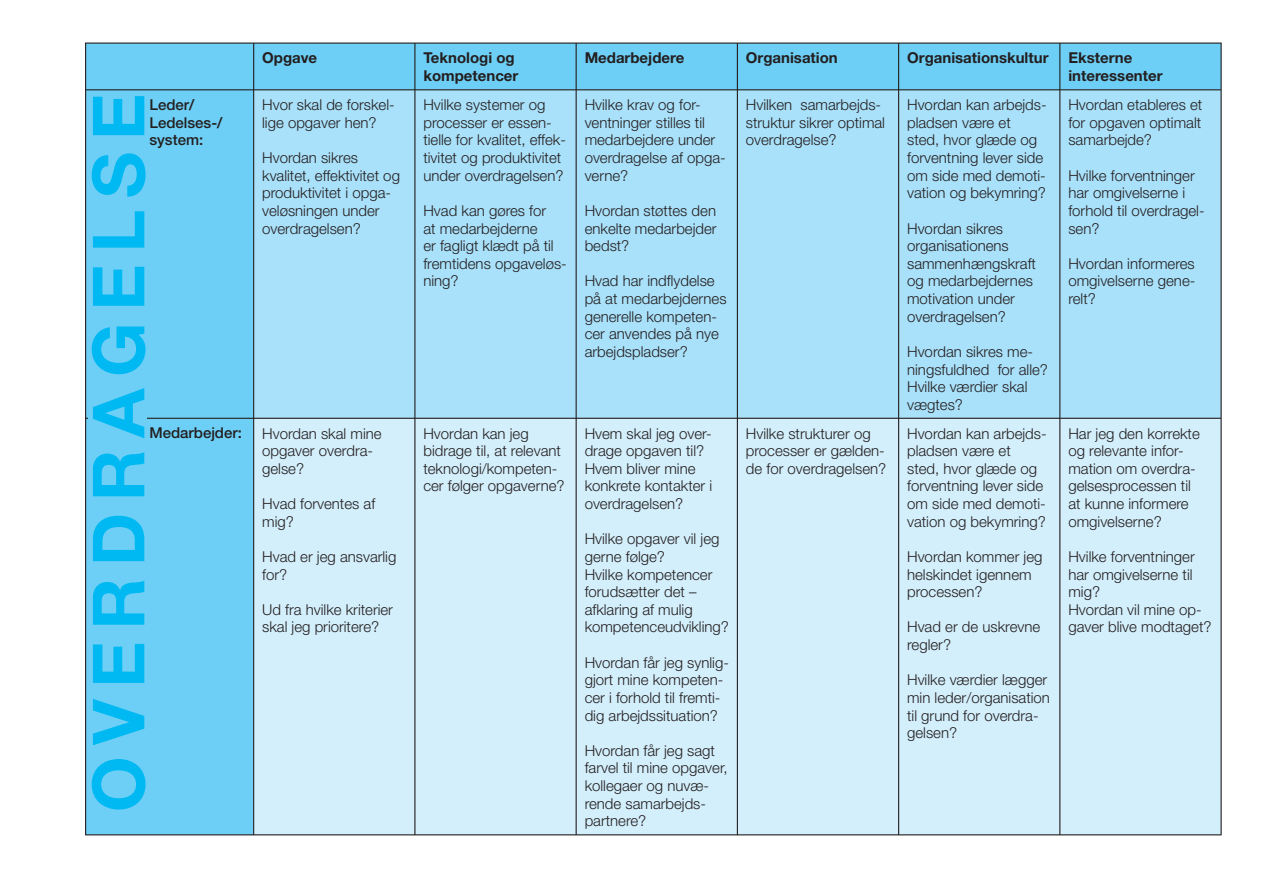
<style>
.page{position:relative;width:1263px;height:893px;background:#fff}
.page>*{position:absolute;margin:0;border:0;box-sizing:border-box;transform-origin:0 0}
.t1{font:700 72px "Helvetica Neue";letter-spacing:.16em;color:#00b9f2}
.t2{font:300 15px/17.5px "Helvetica Neue";color:#231f20}
.t3{font:700 15px/18px "Helvetica Neue";color:#231f20}
.t4{font:500 15px/17.5px "Helvetica Neue";color:#231f20}
</style>
<div class="page">
<div style="left:86px;top:44px;width:1134px;height:790px;background:#6dcff6"></div>
<div style="left:254px;top:90px;width:966px;height:328px;background:#aae1fa"></div>
<div style="left:254px;top:419px;width:966px;height:415px;background:#d4effc"></div>
<hr style="left:85px;top:43px;width:169px;height:1px;background:#231f20">
<hr style="left:85px;top:44px;width:1px;height:45px;background:#231f20">
<hr style="left:254px;top:43px;width:161px;height:1px;background:#231f20">
<hr style="left:253px;top:44px;width:1px;height:45px;background:#231f20">
<hr style="left:415px;top:43px;width:161px;height:1px;background:#231f20">
<hr style="left:414px;top:44px;width:1px;height:45px;background:#231f20">
<hr style="left:576px;top:43px;width:161px;height:1px;background:#231f20">
<hr style="left:576px;top:44px;width:1px;height:45px;background:#231f20">
<hr style="left:737px;top:43px;width:162px;height:1px;background:#231f20">
<hr style="left:737px;top:44px;width:1px;height:45px;background:#231f20">
<hr style="left:899px;top:43px;width:161px;height:1px;background:#231f20">
<hr style="left:898px;top:44px;width:1px;height:45px;background:#231f20">
<hr style="left:1060px;top:43px;width:162px;height:1px;background:#231f20">
<hr style="left:1059px;top:44px;width:1px;height:45px;background:#231f20">
<hr style="left:1220px;top:44px;width:2px;height:45px;background:#231f20">
<hr style="left:85px;top:89px;width:169px;height:1px;background:#231f20">
<hr style="left:85px;top:90px;width:1px;height:328px;background:#231f20">
<hr style="left:254px;top:89px;width:161px;height:1px;background:#231f20">
<hr style="left:253px;top:90px;width:1px;height:328px;background:#231f20">
<hr style="left:415px;top:89px;width:161px;height:1px;background:#231f20">
<hr style="left:414px;top:90px;width:1px;height:328px;background:#231f20">
<hr style="left:576px;top:89px;width:161px;height:1px;background:#231f20">
<hr style="left:576px;top:90px;width:1px;height:328px;background:#231f20">
<hr style="left:737px;top:89px;width:162px;height:1px;background:#231f20">
<hr style="left:737px;top:90px;width:1px;height:328px;background:#231f20">
<hr style="left:899px;top:89px;width:161px;height:1px;background:#231f20">
<hr style="left:898px;top:90px;width:1px;height:328px;background:#231f20">
<hr style="left:1060px;top:89px;width:162px;height:1px;background:#231f20">
<hr style="left:1059px;top:90px;width:1px;height:328px;background:#231f20">
<hr style="left:1220px;top:90px;width:2px;height:328px;background:#231f20">
<hr style="left:85px;top:418px;width:169px;height:1px;background:#231f20">
<hr style="left:85px;top:419px;width:1px;height:415px;background:#231f20">
<hr style="left:254px;top:418px;width:161px;height:1px;background:#231f20">
<hr style="left:253px;top:419px;width:1px;height:415px;background:#231f20">
<hr style="left:415px;top:418px;width:161px;height:1px;background:#231f20">
<hr style="left:414px;top:419px;width:1px;height:415px;background:#231f20">
<hr style="left:576px;top:418px;width:161px;height:1px;background:#231f20">
<hr style="left:576px;top:419px;width:1px;height:415px;background:#231f20">
<hr style="left:737px;top:418px;width:162px;height:1px;background:#231f20">
<hr style="left:737px;top:419px;width:1px;height:415px;background:#231f20">
<hr style="left:899px;top:418px;width:161px;height:1px;background:#231f20">
<hr style="left:898px;top:419px;width:1px;height:415px;background:#231f20">
<hr style="left:1060px;top:418px;width:162px;height:1px;background:#231f20">
<hr style="left:1059px;top:419px;width:1px;height:415px;background:#231f20">
<hr style="left:1220px;top:419px;width:2px;height:415px;background:#231f20">
<hr style="left:85px;top:834px;width:1137px;height:1px;background:#231f20">
<div style="left:88px;top:91px;width:58px;height:724px;background:#6dcff6"></div>
<p class="t3" style="left:262px;top:50px;width:57px">Opgave</p>
<p class="t3" style="left:423px;top:50px;width:96px">Teknologi og kompetencer</p>
<p class="t3" style="left:585px;top:50px;width:101px">Medarbejdere</p>
<p class="t3" style="left:746px;top:50px;width:93px">Organisation</p>
<p class="t3" style="left:907px;top:50px;width:143px">Organisationskultur</p>
<p class="t3" style="left:1068px;top:50px;width:96px">Eksterne interessenter</p>
<h1 class="t1" style="left:93px;top:812px;width:720px;rotate:-90deg">OVERDRAGELSE</h1>
<p class="t4" style="left:149px;top:97px;width:75px">Leder/<br>Ledelses-/ system:</p>
<p class="t2" style="left:262px;top:97px;width:134px">Hvor skal de forskel&shy;lige opgaver hen?</p>
<p class="t2" style="left:262px;top:150px;width:139px">Hvordan sikres kvalitet, effektivitet og produktivitet i opga&shy;veløsningen under overdragelsen?</p>
<p class="t4" style="left:149px;top:426px;width:94px">Medarbejder:</p>
<p class="t2" style="left:262px;top:426px;width:121px">Hvordan skal mine opgaver overdra&shy;gelse?</p>
<p class="t2" style="left:262px;top:496px;width:115px">Hvad forventes af mig?</p>
<p class="t2" style="left:262px;top:549px;width:136px">Hvad er jeg ansvarlig for?</p>
<p class="t2" style="left:262px;top:602px;width:132px">Ud fra hvilke kriterier skal jeg prioritere?</p>
<p class="t2" style="left:423px;top:97px;width:144px">Hvilke systemer og processer er essen&shy;tielle for kvalitet, effek&shy;tivitet og produktivitet under overdragelsen?</p>
<p class="t2" style="left:423px;top:203px;width:145px">Hvad kan gøres for<br>at medarbejderne<br>er fagligt klædt på til fremtidens opgaveløs&shy;ning?</p>
<p class="t2" style="left:585px;top:97px;width:143px">Hvilke krav og for&shy;ventninger stilles til medarbejdere under overdragelse af opga&shy;verne?</p>
<p class="t2" style="left:585px;top:203px;width:133px;text-align:justify">Hvordan støttes den enkelte medarbejder bedst?</p>
<p class="t2" style="left:585px;top:274px;width:143px">Hvad har indflydelse på at medarbejdernes generelle kompeten&shy;cer anvendes på nye arbejdspladser?</p>
<p class="t2" style="left:423px;top:426px;width:143px">Hvordan kan jeg bidrage til, at relevant teknologi/kompeten&shy;cer følger opgaverne?</p>
<p class="t2" style="left:585px;top:426px;width:129px">Hvem skal jeg over&shy;drage opgaven til?<br>Hvem bliver mine konkrete kontakter i overdragelsen?</p>
<p class="t2" style="left:585px;top:532px;width:146px">Hvilke opgaver vil jeg gerne følge?<br>Hvilke kompetencer forudsætter det – afklaring af mulig kompetenceudvikling?</p>
<p class="t2" style="left:585px;top:655px;width:146px">Hvordan får jeg synlig&shy;gjort mine kompeten&shy;cer i forhold til fremti&shy;dig arbejdssituation?</p>
<p class="t2" style="left:585px;top:743px;width:144px">Hvordan får jeg sagt farvel til mine opgaver, kollegaer og nuvæ&shy;rende samarbejds&shy;partnere?</p>
<p class="t2" style="left:746px;top:97px;width:141px">Hvilken samarbejds&shy;struktur sikrer optimal overdragelse?</p>
<p class="t2" style="left:907px;top:97px;width:141px">Hvordan kan arbejds&shy;pladsen være et sted, hvor glæde og forventning lever side om side med demoti&shy;vation og bekymring?</p>
<p class="t2" style="left:907px;top:221px;width:130px">Hvordan sikres organisationens sammenhængskraft og medarbejdernes motivation under overdragelsen?</p>
<p class="t2" style="left:907px;top:344px;width:142px">Hvordan sikres me&shy;ningsfuldhed for alle?<br>Hvilke værdier skal vægtes?</p>
<p class="t2" style="left:746px;top:426px;width:142px">Hvilke strukturer og processer er gælden&shy;de for overdragelsen?</p>
<p class="t2" style="left:907px;top:426px;width:141px">Hvordan kan arbejds&shy;pladsen være et sted, hvor glæde og forventning lever side om side med demoti&shy;vation og bekymring?</p>
<p class="t2" style="left:907px;top:549px;width:137px">Hvordan kommer jeg helskindet igennem processen?</p>
<p class="t2" style="left:907px;top:620px;width:135px">Hvad er de uskrevne regler?</p>
<p class="t2" style="left:907px;top:673px;width:144px">Hvilke værdier lægger min leder/organisation til grund for overdra&shy;gelsen?</p>
<p class="t2" style="left:1068px;top:97px;width:135px;text-align:justify">Hvordan etableres et for opgaven optimalt samarbejde?</p>
<p class="t2" style="left:1068px;top:168px;width:138px">Hvilke forventninger har omgivelserne i forhold til overdragel&shy;sen?</p>
<p class="t2" style="left:1068px;top:256px;width:128px;text-align:justify">Hvordan informeres omgivelserne gene&shy;relt?</p>
<p class="t2" style="left:1068px;top:426px;width:133px">Har jeg den korrekte og relevante infor&shy;mation om overdra&shy;gelsesprocessen til at kunne informere omgivelserne?</p>
<p class="t2" style="left:1068px;top:549px;width:145px">Hvilke forventninger har omgivelserne til mig?<br>Hvordan vil mine op&shy;gaver blive modtaget?</p>
</div>
